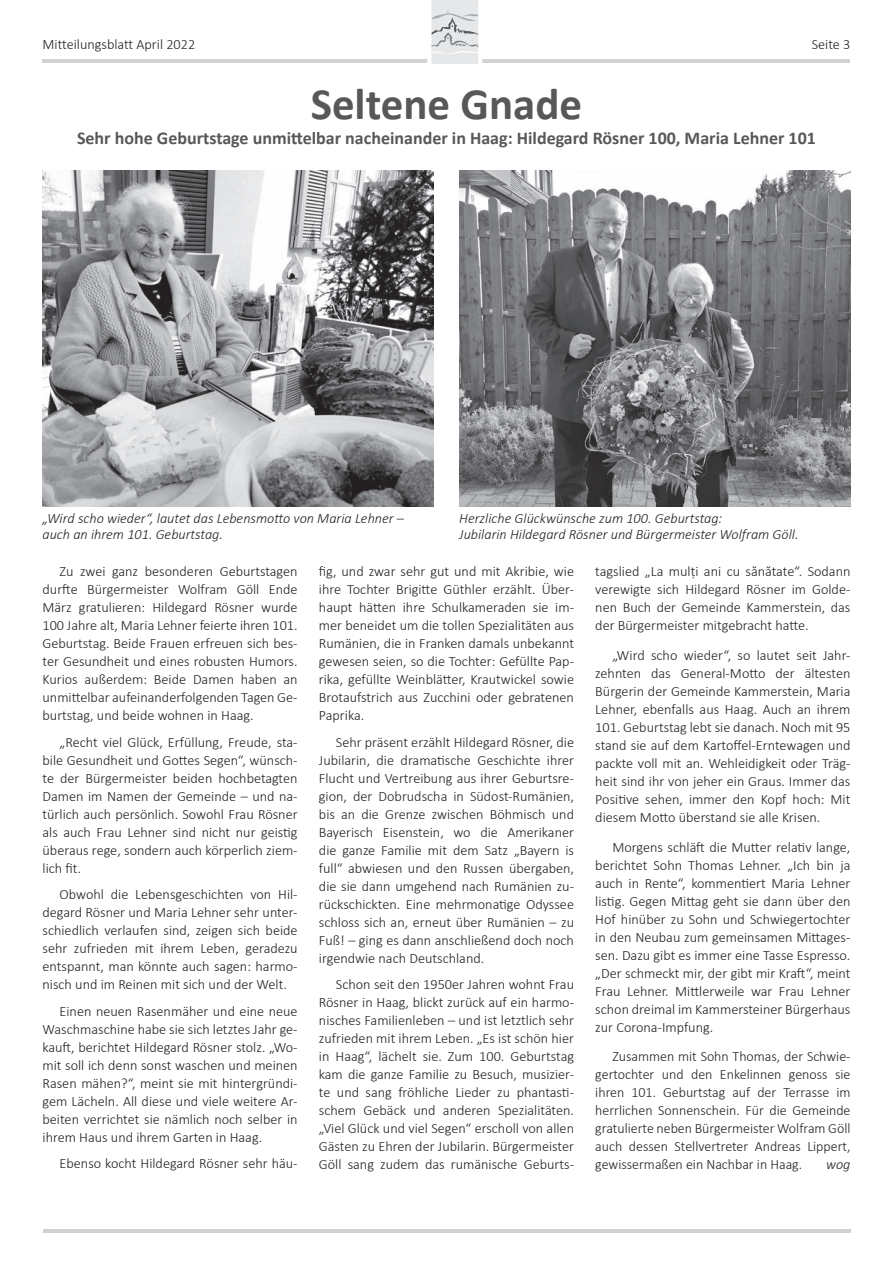
<style>
.page{position:relative;width:893px;height:1263px;background:#fff}
.page>*{position:absolute;margin:0;border:0;box-sizing:border-box;transform-origin:0 0}
.t1{font:700 45px "Calibri";color:#57585a}
.t2{font:700 18px "Calibri";color:#57585a}
.t3{font:300 14.25px/18px "Calibri";color:#231f20;text-align:justify}
.t4{font:italic 300 14.25px/16.5px "Calibri";color:#231f20}
</style>
<div class="page">
<hr style="left:43px;top:59px;width:807px;height:3px;background:#d1d2d4">
<svg style="left:427px;top:0;width:55px;height:64px"></svg>
<hr style="left:43px;top:1229px;width:807px;height:3px;background:#d1d2d4">
<img style="left:43px;top:170px;width:391px;height:337px">
<img style="left:459px;top:170px;width:391px;height:337px">
<p class="t3" style="left:43px;top:35px;width:154px">Mitteilungsblatt April 2022</p>
<p class="t3" style="left:812px;top:35px;width:40px">Seite 3</p>
<h1 class="t1" style="left:311px;top:72px;width:273px">Seltene Gnade</h1>
<p class="t2" style="left:77px;top:126px;width:740px">Sehr hohe Geburtstage unmittelbar nacheinander in Haag: Hildegard Rösner 100, Maria Lehner 101</p>
<p class="t4" style="left:43px;top:510px;width:363px">„Wird scho wieder“, lautet das Lebensmotto von Maria Lehner – auch an ihrem 101. Geburtstag.</p>
<p class="t4" style="left:459px;top:510px;width:341px">Herzliche Glückwünsche zum 100. Geburtstag:<br>Jubilarin Hildegard Rösner und Bürgermeister Wolfram Göll.</p>
<p class="t3" style="left:43px;top:562px;width:257px;text-indent:17px">Zu zwei ganz besonderen Geburtstagen durfte Bürgermeister Wolfram Göll Ende März gratulieren: Hildegard Rösner wurde 100 Jahre alt, Maria Lehner feierte ihren 101.<br>Geburtstag. Beide Frauen erfreuen sich bes&shy;ter Gesundheit und eines robusten Humors.<br>Kurios außerdem: Beide Damen haben an unmittelbar aufeinanderfolgenden Tagen Ge&shy;burtstag, und beide wohnen in Haag.</p>
<p class="t3" style="left:43px;top:733px;width:257px;text-indent:17px">„Recht viel Glück, Erfüllung, Freude, sta&shy;bile Gesundheit und Gottes Segen“, wünsch&shy;te der Bürgermeister beiden hochbetagten Damen im Namen der Gemeinde – und na&shy;türlich auch persönlich. Sowohl Frau Rösner als auch Frau Lehner sind nicht nur geistig überaus rege, sondern auch körperlich ziem&shy;lich fit.</p>
<p class="t3" style="left:43px;top:885px;width:257px;text-indent:17px">Obwohl die Lebensgeschichten von Hil&shy;degard Rösner und Maria Lehner sehr unter&shy;schiedlich verlaufen sind, zeigen sich beide sehr zufrieden mit ihrem Leben, geradezu entspannt, man könnte auch sagen: harmo&shy;nisch und im Reinen mit sich und der Welt.</p>
<p class="t3" style="left:43px;top:1002px;width:257px;text-indent:17px">Einen neuen Rasenmäher und eine neue Waschmaschine habe sie sich letztes Jahr ge&shy;kauft, berichtet Hildegard Rösner stolz. „Wo&shy;mit soll ich denn sonst waschen und meinen Rasen mähen?“, meint sie mit hintergründi&shy;gem Lächeln. All diese und viele weitere Ar&shy;beiten verrichtet sie nämlich noch selber in ihrem Haus und ihrem Garten in Haag.</p>
<p class="t3" style="left:60px;top:1154px;width:240px">Ebenso kocht Hildegard Rösner sehr häu-</p>
<p class="t3" style="left:319px;top:562px;width:257px">fig, und zwar sehr gut und mit Akribie, wie ihre Tochter Brigitte Güthler erzählt. Über&shy;haupt hätten ihre Schulkameraden sie im&shy;mer beneidet um die tollen Spezialitäten aus Rumänien, die in Franken damals unbekannt gewesen seien, so die Tochter: Gefüllte Pap&shy;rika, gefüllte Weinblätter, Krautwickel sowie Brotaufstrich aus Zucchini oder gebratenen Paprika.</p>
<p class="t3" style="left:319px;top:733px;width:257px;text-indent:17px">Sehr präsent erzählt Hildegard Rösner, die Jubilarin, die dramatische Geschichte ihrer Flucht und Vertreibung aus ihrer Geburtsre&shy;gion, der Dobrudscha in Südost-Rumänien, bis an die Grenze zwischen Böhmisch und Bayerisch Eisenstein, wo die Amerikaner die ganze Familie mit dem Satz „Bayern is full“ abwiesen und den Russen übergaben, die sie dann umgehend nach Rumänien zu&shy;rückschickten. Eine mehrmonatige Odyssee schloss sich an, erneut über Rumänien – zu Fuß! – ging es dann anschließend doch noch irgendwie nach Deutschland.</p>
<p class="t3" style="left:319px;top:975px;width:257px;text-indent:17px">Schon seit den 1950er Jahren wohnt Frau Rösner in Haag, blickt zurück auf ein harmo&shy;nisches Familienleben – und ist letztlich sehr zufrieden mit ihrem Leben. „Es ist schön hier in Haag“, lächelt sie. Zum 100. Geburtstag kam die ganze Familie zu Besuch, musizier&shy;te und sang fröhliche Lieder zu phantasti&shy;schem Gebäck und anderen Spezialitäten. „Viel Glück und viel Segen“ erscholl von allen Gästen zu Ehren der Jubilarin. Bürgermeister Göll sang zudem das rumänische Geburts-</p>
<p class="t3" style="left:595px;top:562px;width:257px">tagslied „La mulți ani cu sănătate“. Sodann verewigte sich Hildegard Rösner im Golde&shy;nen Buch der Gemeinde Kammerstein, das der Bürgermeister mitgebracht hatte.</p>
<p class="t3" style="left:595px;top:646px;width:257px;text-indent:17px">„Wird scho wieder“, so lautet seit Jahr&shy;zehnten das General-Motto der ältesten Bürgerin der Gemeinde Kammerstein, Maria Lehner, ebenfalls aus Haag. Auch an ihrem 101. Geburtstag lebt sie danach. Noch mit 95 stand sie auf dem Kartoffel-Erntewagen und packte voll mit an. Wehleidigkeit oder Träg&shy;heit sind ihr von jeher ein Graus. Immer das Positive sehen, immer den Kopf hoch: Mit diesem Motto überstand sie alle Krisen.</p>
<p class="t3" style="left:595px;top:838px;width:257px;text-indent:17px">Morgens schläft die Mutter relativ lange, berichtet Sohn Thomas Lehner. „Ich bin ja auch in Rente“, kommentiert Maria Lehner listig. Gegen Mittag geht sie dann über den Hof hinüber zu Sohn und Schwiegertochter in den Neubau zum gemeinsamen Mittages&shy;sen. Dazu gibt es immer eine Tasse Espresso. „Der schmeckt mir, der gibt mir Kraft“, meint Frau Lehner. Mittlerweile war Frau Lehner schon dreimal im Kammersteiner Bürgerhaus zur Corona-Impfung.</p>
<p class="t3" style="left:595px;top:1047px;width:257px;text-indent:17px">Zusammen mit Sohn Thomas, der Schwie&shy;gertochter und den Enkelinnen genoss sie ihren 101. Geburtstag auf der Terrasse im herrlichen Sonnenschein. Für die Gemeinde gratulierte neben Bürgermeister Wolfram Göll auch dessen Stellvertreter Andreas Lippert, gewissermaßen ein Nachbar in Haag.</p>
<p class="t4" style="left:826px;top:1156px;width:26px">wog</p>
</div>
